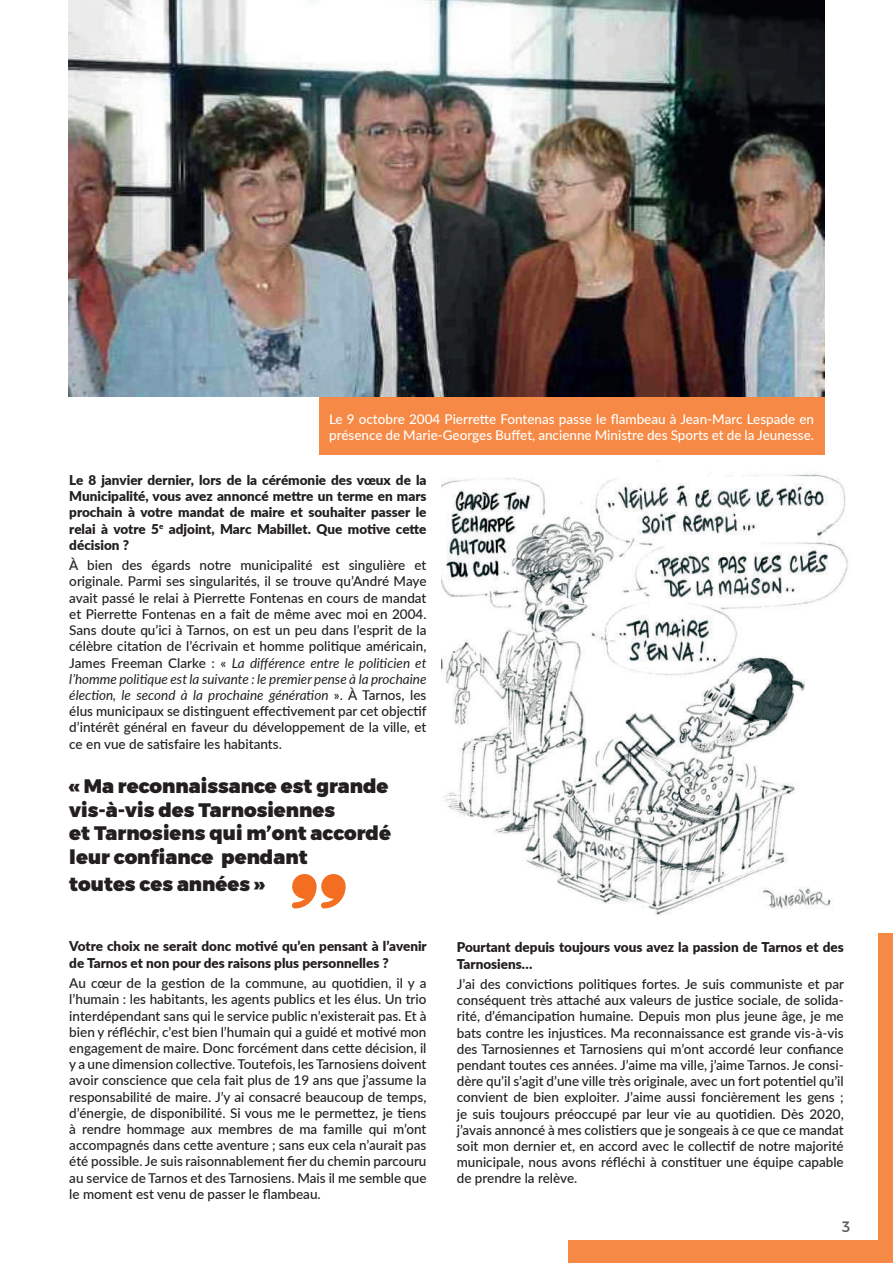
<style>
.page{position:relative;width:893px;height:1263px;background:#fff}
.page>*{position:absolute;margin:0;border:0;box-sizing:border-box;transform-origin:0 0}
.t1{font:900 19.5px/23.4px "Montserrat";color:#231f20}
.t2{font:15px "Montserrat";color:#57585a}
.t3{font:500 13.5px/16.2px "Lato";color:#231f20;text-align:justify}
.t4{font:900 13.5px/16.2px "Lato";color:#231f20}
.t5{font:500 13.5px/16.2px "Lato";color:#fff}
.s1{font-weight:400;font-style:italic}
</style>
<div class="page">
<div style="left:568px;top:933px;width:325px;height:330px;background:#f68945"></div>
<div style="left:0;top:19px;width:877px;height:1220px;background:#fff"></div>
<svg style="left:292px;top:874px;width:54px;height:34px"></svg>
<img style="left:442px;top:474px;width:406px;height:441px">
<div style="left:319px;top:357px;width:505px;height:98px;background:#f68945"></div>
<img style="left:69px;top:0;width:755px;height:396px">
<p class="t5" style="left:329px;top:410px;width:487px">Le 9 octobre 2004 Pierrette Fontenas passe le flambeau à Jean-Marc Lespade en présence de Marie-Georges Buffet, ancienne Ministre des Sports et de la Jeunesse.</p>
<p class="t4" style="left:69px;top:471px;width:359px;text-align:justify">Le 8 janvier dernier, lors de la cérémonie des vœux de la Municipalité, vous avez annoncé mettre un terme en mars prochain à votre mandat de maire et souhaiter passer le relai à votre 5<sup>e</sup> adjoint, Marc Mabillet. Que motive cette décision ?</p>
<p class="t3" style="left:69px;top:557px;width:359px">À bien des égards notre municipalité est singulière et originale. Parmi ses singularités, il se trouve qu’André Maye avait passé le relai à Pierrette Fontenas en cours de mandat et Pierrette Fontenas en a fait de même avec moi en 2004.<br>Sans doute qu’ici à Tarnos, on est un peu dans l’esprit de la célèbre citation de l’écrivain et homme politique américain, James Freeman Clarke : « <span class="s1">La différence entre le politicien et l’homme politique est la suivante : le premier pense à la prochaine élection, le second à la prochaine génération</span> ». À Tarnos, les élus municipaux se distinguent effectivement par cet objectif d’intérêt général en faveur du développement de la ville, et ce en vue de satisfaire les habitants.</p>
<h1 class="t1" style="left:69px;top:775px;width:323px">« Ma reconnaissance est grande vis-à-vis des Tarnosiennes<br>et Tarnosiens qui m’ont accordé leur confiance pendant</h1>
<h1 class="t1" style="left:69px;top:873px;width:197px">toutes ces années »</h1>
<p class="t4" style="left:69px;top:938px;width:359px">Votre choix ne serait donc motivé qu’en pensant à l’avenir de Tarnos et non pour des raisons plus personnelles ?</p>
<p class="t3" style="left:69px;top:974px;width:359px">Au cœur de la gestion de la commune, au quotidien, il y a l’humain : les habitants, les agents publics et les élus. Un trio interdépendant sans qui le service public n’existerait pas. Et à bien y réfléchir, c’est bien l’humain qui a guidé et motivé mon engagement de maire. Donc forcément dans cette décision, il y a une dimension collective. Toutefois, les Tarnosiens doivent avoir conscience que cela fait plus de 19 ans que j’assume la responsabilité de maire. J’y ai consacré beaucoup de temps, d’énergie, de disponibilité. Si vous me le permettez, je tiens à rendre hommage aux membres de ma famille qui m’ont accompagnés dans cette aventure ; sans eux cela n’aurait pas été possible. Je suis raisonnablement fier du chemin parcouru au service de Tarnos et des Tarnosiens. Mais il me semble que le moment est venu de passer le flambeau.</p>
<p class="t4" style="left:457px;top:939px;width:388px">Pourtant depuis toujours vous avez la passion de Tarnos et des<br>Tarnosiens…</p>
<p class="t3" style="left:457px;top:975px;width:389px">J’ai des convictions politiques fortes. Je suis communiste et par conséquent très attaché aux valeurs de justice sociale, de solida&shy;rité, d’émancipation humaine. Depuis mon plus jeune âge, je me bats contre les injustices. Ma reconnaissance est grande vis-à-vis des Tarnosiennes et Tarnosiens qui m’ont accordé leur confiance pendant toutes ces années. J’aime ma ville, j’aime Tarnos. Je consi&shy;dère qu’il s’agit d’une ville très originale, avec un fort potentiel qu’il convient de bien exploiter. J’aime aussi foncièrement les gens ; je suis toujours préoccupé par leur vie au quotidien. Dès 2020, j’avais annoncé à mes colistiers que je songeais à ce que ce mandat soit mon dernier et, en accord avec le collectif de notre majorité municipale, nous avons réfléchi à constituer une équipe capable de prendre la relève.</p>
<p class="t2" style="left:842px;top:1214px;width:10px">3</p>
</div>
